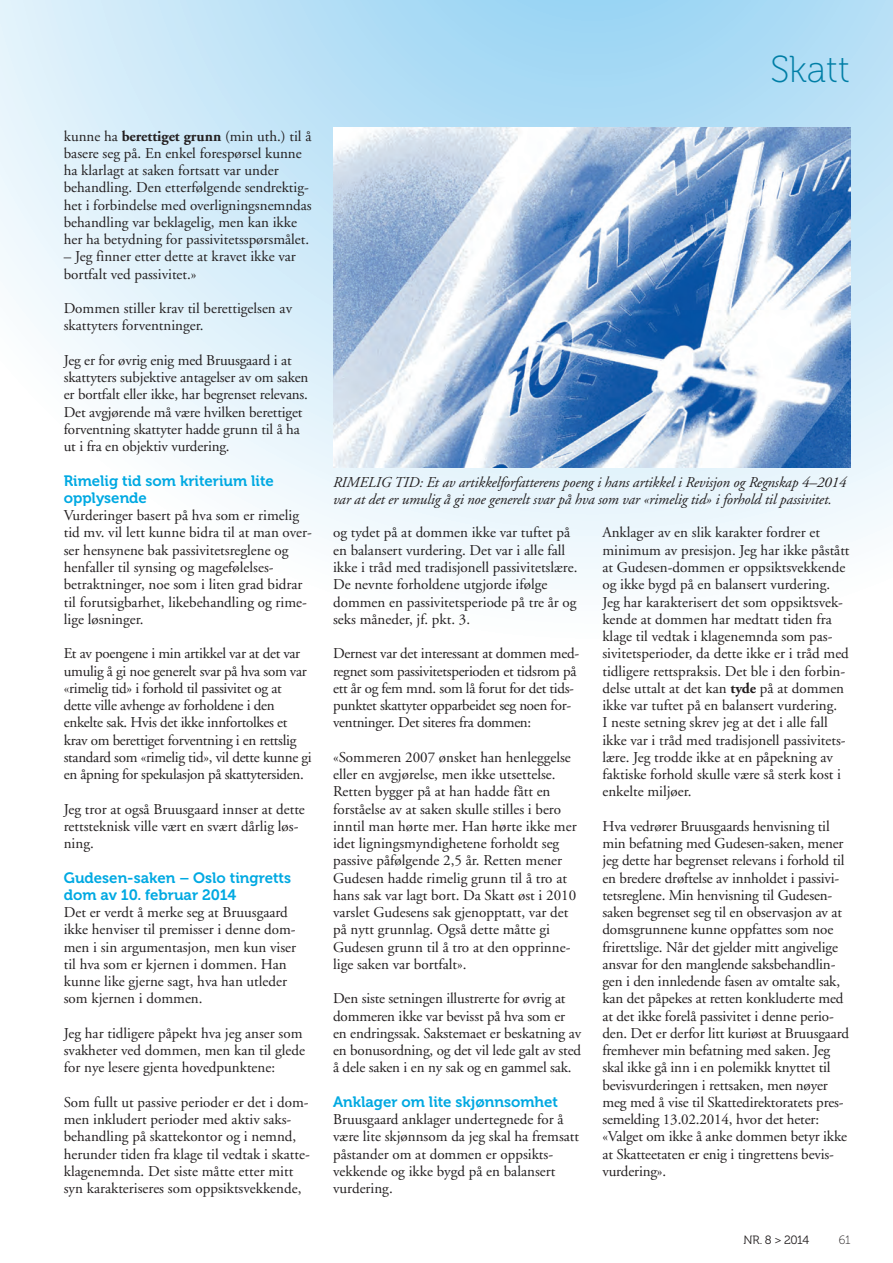
<style>
.page{position:relative;width:893px;height:1263px;background:#fff}
.page>*{position:absolute;margin:0;border:0;box-sizing:border-box;transform-origin:0 0}
.t1{font:37.5px "Museo 100";color:#007ea6}
.t2{font:15px/17.2px "Adobe Garamond";color:#231f20}
.t3{font:15px/17.2px "Adobe Garamond";letter-spacing:-.02em;color:#231f20}
.t4{font:italic 15px/17.2px "Adobe Garamond";letter-spacing:-.01em;color:#231f20}
.t5{font:15px/17.2px "Museo 700";color:#00a9e2}
.t6{font:12px "Museo 300";letter-spacing:-.035em;color:#231f20}
.t7{font:12px "Museo 100";color:#231f20}
.s1{font-weight:700}
</style>
<div class="page">
<svg style="left:0;top:0;width:893px;height:584px"></svg>
<img style="left:333px;top:128px;width:517px;height:339px">
<p class="t2" style="left:64px;top:128px;width:250px">kunne ha <span class="s1">berettiget grunn</span> (min uth.) til å basere seg på. En enkel forespørsel kunne ha klarlagt at saken fortsatt var under behandling. Den etterfølgende sendrektig&shy;het i forbindelse med overligningsnemndas behandling var beklagelig, men kan ikke her ha betydning for passivitetsspørsmålet.</p>
<p class="t2" style="left:64px;top:248px;width:234px">– Jeg finner etter dette at kravet ikke var bortfalt ved passivitet.»</p>
<p class="t2" style="left:64px;top:300px;width:230px">Dommen stiller krav til berettigelsen av skattyters forventninger.</p>
<p class="t2" style="left:64px;top:352px;width:246px">Jeg er for øvrig enig med Bruusgaard i at skattyters subjektive antagelser av om saken er bortfalt eller ikke, har begrenset relevans.<br>Det avgjørende må være hvilken berettiget forventning skattyter hadde grunn til å ha ut i fra en objektiv vurdering.</p>
<p class="t5" style="left:64px;top:472px;width:212px">Rimelig tid som kriterium lite opplysende</p>
<p class="t2" style="left:64px;top:507px;width:250px">Vurderinger basert på hva som er rimelig tid mv. vil lett kunne bidra til at man over&shy;ser hensynene bak passivitetsreglene og henfaller til synsing og magefølelses&shy;betraktninger, noe som i liten grad bidrar til forutsigbarhet, likebehandling og rime&shy;lige løsninger.</p>
<p class="t3" style="left:64px;top:645px;width:249px">Et av poengene i min artikkel var at det var umulig å gi noe generelt svar på hva som var «rimelig tid» i forhold til passivitet og at dette ville avhenge av forholdene i den enkelte sak. Hvis det ikke innfortolkes et krav om berettiget forventning i en rettslig standard som «rimelig tid», vil dette kunne gi en åpning for spekulasjon på skattytersiden.</p>
<p class="t2" style="left:64px;top:800px;width:243px">Jeg tror at også Bruusgaard innser at dette rettsteknisk ville vært en svært dårlig løs&shy;ning.</p>
<p class="t5" style="left:64px;top:869px;width:229px">Gudesen-saken – Oslo tingretts dom av 10. februar 2014</p>
<p class="t2" style="left:64px;top:904px;width:234px">Det er verdt å merke seg at Bruusgaard ikke henviser til premisser i denne dom&shy;men i sin argumentasjon, men kun viser til hva som er kjernen i dommen. Han kunne like gjerne sagt, hva han utleder som kjernen i dommen.</p>
<p class="t2" style="left:64px;top:1025px;width:243px">Jeg har tidligere påpekt hva jeg anser som svakheter ved dommen, men kan til glede for nye lesere gjenta hovedpunktene:</p>
<p class="t2" style="left:64px;top:1094px;width:247px">Som fullt ut passive perioder er det i dom&shy;men inkludert perioder med aktiv saks&shy;behandling på skattekontor og i nemnd, herunder tiden fra klage til vedtak i skatte&shy;klagenemnda. Det siste måtte etter mitt syn karakteriseres som oppsiktsvekkende,</p>
<h1 class="t1" style="left:770px;top:49px;width:81px">Skatt</h1>
<p class="t4" style="left:333px;top:474px;width:515px">RIMELIG TID: Et av artikkelforfatterens poeng i hans artikkel i Revisjon og Regnskap 4–2014 var at det er umulig å gi noe generelt svar på hva som var «rimelig tid» i forhold til passivitet.</p>
<p class="t2" style="left:333px;top:524px;width:246px">og tydet på at dommen ikke var tuftet på en balansert vurdering. Det var i alle fall ikke i tråd med tradisjonell passivitetslære.<br>De nevnte forholdene utgjorde ifølge dommen en passivitetsperiode på tre år og seks måneder, jf. pkt. 3.</p>
<p class="t3" style="left:333px;top:645px;width:248px">Dernest var det interessant at dommen med&shy;regnet som passivitetsperioden et tidsrom på ett år og fem mnd. som lå forut for det tids&shy;punktet skattyter opparbeidet seg noen for&shy;ventninger. Det siteres fra dommen:</p>
<p class="t2" style="left:333px;top:749px;width:245px">«Sommeren 2007 ønsket han henleggelse eller en avgjørelse, men ikke utsettelse.<br>Retten bygger på at han hadde fått en forståelse av at saken skulle stilles i bero inntil man hørte mer. Han hørte ikke mer idet ligningsmyndighetene forholdt seg passive påfølgende 2,5 år. Retten mener Gudesen hadde rimelig grunn til å tro at hans sak var lagt bort. Da Skatt øst i 2010 varslet Gudesens sak gjenopptatt, var det på nytt grunnlag. Også dette måtte gi Gudesen grunn til å tro at den opprinne&shy;lige saken var bortfalt».</p>
<p class="t2" style="left:333px;top:990px;width:250px">Den siste setningen illustrerte for øvrig at dommeren ikke var bevisst på hva som er en endringssak. Sakstemaet er beskatning av en bonusordning, og det vil lede galt av sted å dele saken i en ny sak og en gammel sak.</p>
<p class="t5" style="left:333px;top:1093px;width:227px">Anklager om lite skjønnsomhet</p>
<p class="t2" style="left:333px;top:1111px;width:248px">Bruusgaard anklager undertegnede for å være lite skjønnsom da jeg skal ha fremsatt påstander om at dommen er oppsikts&shy;vekkende og ikke bygd på en balansert vurdering.</p>
<p class="t2" style="left:602px;top:524px;width:249px">Anklager av en slik karakter fordrer et minimum av presisjon. Jeg har ikke påstått at Gudesen-dommen er oppsiktsvekkende og ikke bygd på en balansert vurdering.<br>Jeg har karakterisert det som oppsiktsvek&shy;kende at dommen har medtatt tiden fra klage til vedtak i klagenemnda som pas&shy;sivitetsperioder, da dette ikke er i tråd med tidligere rettspraksis. Det ble i den forbin&shy;delse uttalt at det kan <span class="s1">tyde</span> på at dommen ikke var tuftet på en balansert vurdering.<br>I neste setning skrev jeg at det i alle fall ikke var i tråd med tradisjonell passivitets&shy;lære. Jeg trodde ikke at en påpekning av faktiske forhold skulle være så sterk kost i enkelte miljøer.</p>
<p class="t2" style="left:602px;top:818px;width:248px">Hva vedrører Bruusgaards henvisning til min befatning med Gudesen-saken, mener jeg dette har begrenset relevans i forhold til en bredere drøftelse av innholdet i passivi&shy;tetsreglene. Min henvisning til Gudesen&shy;saken begrenset seg til en observasjon av at domsgrunnene kunne oppfattes som noe frirettslige. Når det gjelder mitt angivelige ansvar for den manglende saksbehandlin&shy;gen i den innledende fasen av omtalte sak, kan det påpekes at retten konkluderte med at det ikke forelå passivitet i denne perio&shy;den. Det er derfor litt kuriøst at Bruusgaard fremhever min befatning med saken. Jeg skal ikke gå inn i en polemikk knyttet til bevisvurderingen i rettsaken, men nøyer meg med å vise til Skattedirektoratets pres&shy;semelding 13.02.2014, hvor det heter: «Valget om ikke å anke dommen betyr ikke at Skatteetaten er enig i tingrettens bevis&shy;vurdering».</p>
<p class="t6" style="left:743px;top:1233px;width:67px">NR. 8 &gt; 2014</p>
<p class="t7" style="left:839px;top:1233px;width:13px">61</p>
</div>
